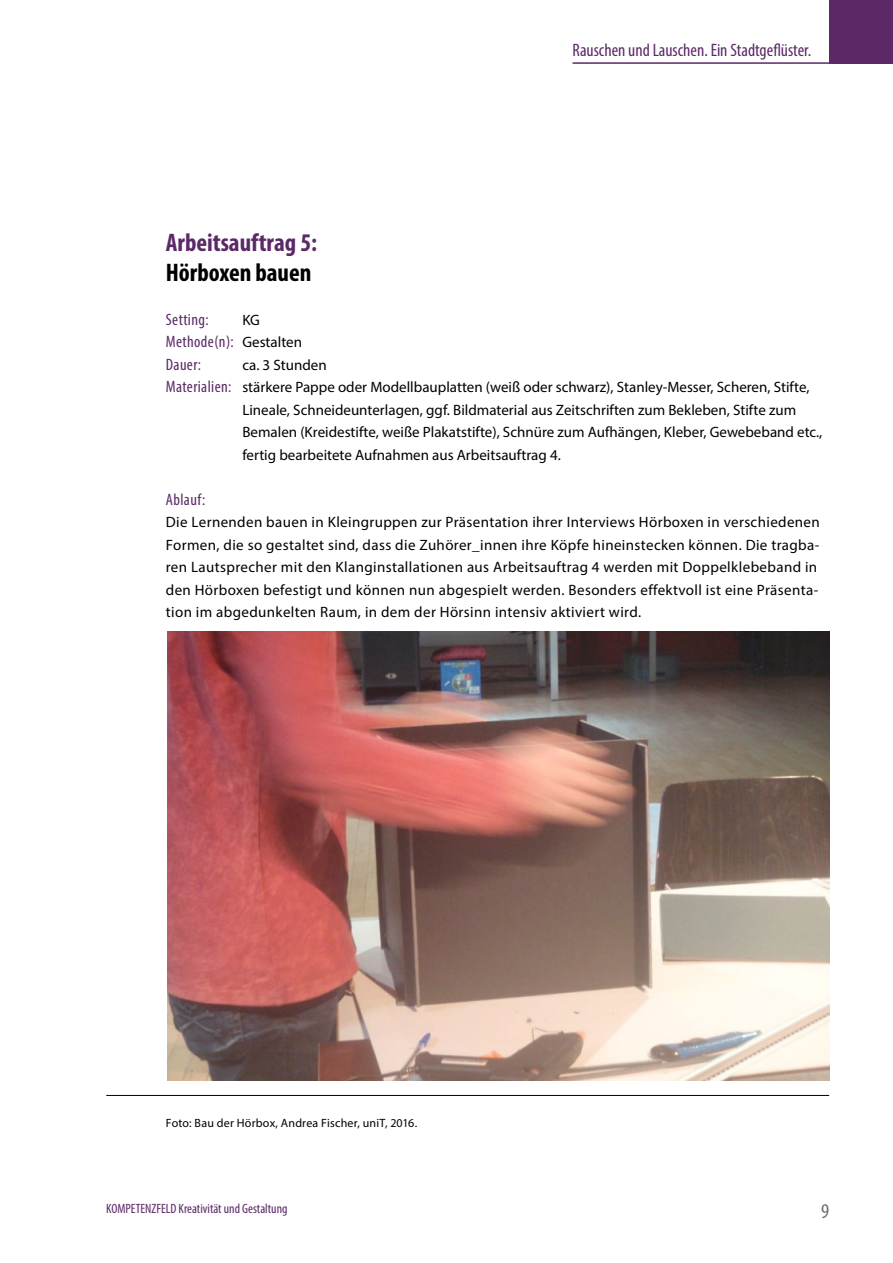
<style>
.page{position:relative;width:893px;height:1263px;background:#fff}
.page>*{position:absolute;margin:0;border:0;box-sizing:border-box;transform-origin:0 0}
.t1{font:700 condensed 25.5px/30px "Myriad Pro";color:#5b2966}
.t2{font:condensed 21px "Myriad Pro";color:#6d6e71}
.t3{font:condensed 18px "Myriad Pro";color:#5b2966}
.t4{font:condensed 16.5px/22.5px "Myriad Pro";letter-spacing:.025em;color:#5b2966}
.t5{font:15px/22.5px "Myriad Pro";letter-spacing:.025em;color:#000}
.t6{font:15px "Myriad Pro";color:#000}
.t7{font:condensed 13.5px "Myriad Pro";color:#5b2966}
.t8{font:12px "Myriad Pro";letter-spacing:.015em;color:#000}
.s1{color:#000}
.s2{font-stretch:normal;font-size:15px;color:#000}
.s3{font-stretch:condensed;font-size:16.5px;color:#5b2966}
</style>
<div class="page">
<hr style="left:572px;top:62px;width:282px;height:2px;background:#5b2966">
<div style="left:829px;top:0;width:64px;height:64px;background:#5b2966"></div>
<hr style="left:106px;top:1095px;width:723px;height:1px;background:#000">
<img style="left:168px;top:631px;width:661px;height:449px">
<p class="t3" style="left:572px;top:39px;width:240px">Rauschen und Lauschen. Ein Stadtgeflüster.</p>
<p class="t1" style="left:166px;top:227px;width:153px">Arbeitsauftrag 5:<br><span class="s1">Hörboxen bauen</span></p>
<p class="t4" style="left:166px;top:308px;width:44px">Setting:</p>
<p class="t5" style="left:242px;top:308px;width:19px">KG</p>
<p class="t4" style="left:166px;top:330px;width:138px">Methode(n): <span class="s2">Gestalten<br></span>Dauer:</p>
<p class="t6" style="left:242px;top:355px;width:86px">ca. 3 Stunden</p>
<p class="t6" style="left:166px;top:378px;width:645px"><span class="s3">Materialien:</span> stärkere Pappe oder Modellbauplatten (weiß oder schwarz), Stanley-Messer, Scheren, Stifte,</p>
<p class="t6" style="left:242px;top:400px;width:555px">Lineale, Schneideunterlagen, ggf. Bildmaterial aus Zeitschriften zum Bekleben, Stifte zum</p>
<p class="t6" style="left:242px;top:423px;width:581px">Bemalen (Kreidestifte, weiße Plakatstifte), Schnüre zum Aufhängen, Kleber, Gewebeband etc.,</p>
<p class="t6" style="left:242px;top:445px;width:320px">fertig bearbeitete Aufnahmen aus Arbeitsauftrag 4.</p>
<p class="t4" style="left:166px;top:488px;width:41px">Ablauf:</p>
<p class="t5" style="left:166px;top:511px;width:655px">Die Lernenden bauen in Kleingruppen zur Präsentation ihrer Interviews Hörboxen in verschiedenen Formen, die so gestaltet sind, dass die Zuhörer_innen ihre Köpfe hineinstecken können. Die tragba&shy;ren Lautsprecher mit den Klanginstallationen aus Arbeitsauftrag 4 werden mit Doppelklebeband in den Hörboxen befestigt und können nun abgespielt werden. Besonders effektvoll ist eine Präsenta&shy;tion im abgedunkelten Raum, in dem der Hörsinn intensiv aktiviert wird.</p>
<p class="t8" style="left:166px;top:1115px;width:253px">Foto: Bau der Hörbox, Andrea Fischer, uniT, 2016.</p>
<p class="t7" style="left:106px;top:1200px;width:183px">KOMPETENZFELD Kreativität und Gestaltung</p>
<p class="t2" style="left:821px;top:1198px;width:10px">9</p>
</div>
